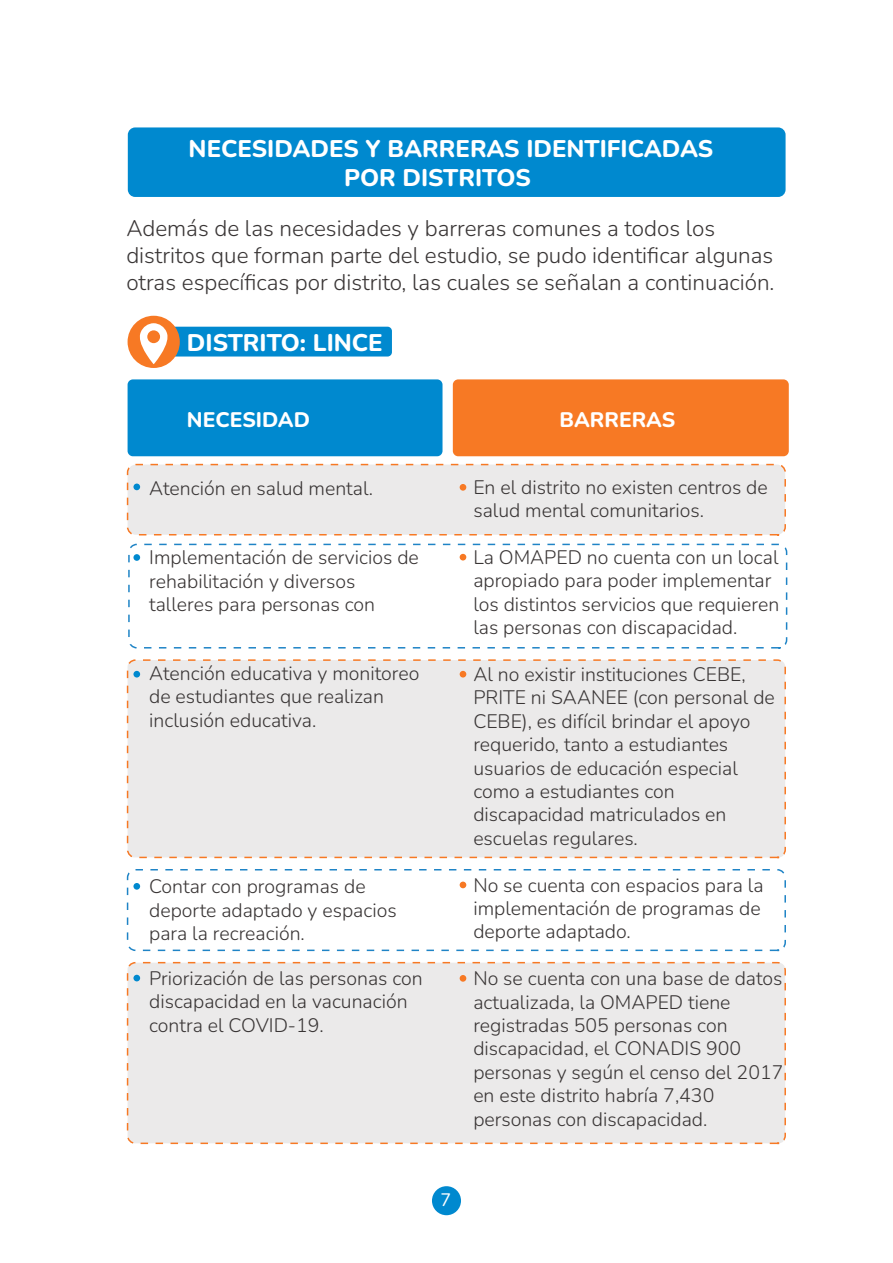
<style>
.page{position:relative;width:893px;height:1263px;background:#fff}
.page>*{position:absolute;margin:0;border:0;box-sizing:border-box;transform-origin:0 0}
.t1{font:800 24px/28.8px "Nunito";color:#fff}
.t2{font:300 22.5px/27px "Nunito";color:#393535}
.t3{font:800 21px "Nunito";color:#fff}
.t4{font:300 19.5px/23.4px "Nunito";color:#393535}
.t5{font:18px "Nunito";color:#fff}
</style>
<div class="page">
<div style="left:432px;top:1186px;width:29px;height:29px;background:#0089cf;border-radius:50%"></div>
<div style="left:453px;top:379px;width:336px;height:77px;background:#f77924;border-radius:5px"></div>
<div style="left:128px;top:379px;width:314px;height:77px;background:#0089cf;border-radius:5px"></div>
<div style="left:128px;top:316px;width:52px;height:52px;background:#f77924;border-radius:50%"></div>
<div style="left:128px;top:127px;width:658px;height:70px;background:#0089cf;border-radius:7px"></div>
<svg style="left:139px;top:323px;width:253px;height:41px"></svg>
<svg style="left:126px;top:463px;width:660px;height:73px;background:#ebe8e7"></svg>
<div style="left:126px;top:659px;width:660px;height:200px;background:#ebeaea"></div>
<svg style="left:126px;top:961px;width:660px;height:184px;background:#ece9e8"></svg>
<svg style="left:128px;top:543px;width:660px;height:106px"></svg>
<svg style="left:126px;top:869px;width:660px;height:83px"></svg>
<p class="t1" style="left:344px;top:134px;width:371px;text-indent:-156px">NECESIDADES Y BARRERAS IDENTIFICADAS<br>POR DISTRITOS</p>
<p class="t2" style="left:126px;top:214px;width:650px">Además de las necesidades y barreras comunes a todos los distritos que forman parte del estudio, se pudo identificar algunas otras específicas por distrito, las cuales se señalan a continuación.</p>
<p class="t1" style="left:187px;top:327px;width:197px">DISTRITO: LINCE</p>
<p class="t3" style="left:187px;top:405px;width:125px">NECESIDAD</p>
<p class="t3" style="left:559px;top:405px;width:117px">BARRERAS</p>
<p class="t4" style="left:149px;top:476px;width:225px">Atención en salud mental.</p>
<p class="t4" style="left:149px;top:545px;width:271px">Implementación de servicios de rehabilitación y diversos talleres para personas con</p>
<p class="t4" style="left:149px;top:661px;width:272px">Atención educativa y monitoreo de estudiantes que realizan inclusión educativa.</p>
<p class="t4" style="left:149px;top:874px;width:249px">Contar con programas de deporte adaptado y espacios para la recreación.</p>
<p class="t4" style="left:149px;top:966px;width:275px">Priorización de las personas con discapacidad en la vacunación contra el COVID-19.</p>
<p class="t4" style="left:473px;top:475px;width:296px">En el distrito no existen centros de salud mental comunitarios.</p>
<p class="t4" style="left:473px;top:545px;width:307px">La OMAPED no cuenta con un local apropiado para poder implementar los distintos servicios que requieren las personas con discapacidad.</p>
<p class="t4" style="left:473px;top:662px;width:303px">Al no existir instituciones CEBE,<br>PRITE ni SAANEE (con personal de<br>CEBE), es difícil brindar el apoyo requerido, tanto a estudiantes usuarios de educación especial como a estudiantes con discapacidad matriculados en escuelas regulares.</p>
<p class="t4" style="left:473px;top:872px;width:292px">No se cuenta con espacios para la implementación de programas de deporte adaptado.</p>
<p class="t4" style="left:473px;top:966px;width:312px">No se cuenta con una base de datos actualizada, la OMAPED tiene registradas 505 personas con discapacidad, el CONADIS 900 personas y según el censo del 2017 en este distrito habría 7,430 personas con discapacidad.</p>
<p class="t5" style="left:440px;top:1187px;width:12px">7</p>
</div>
